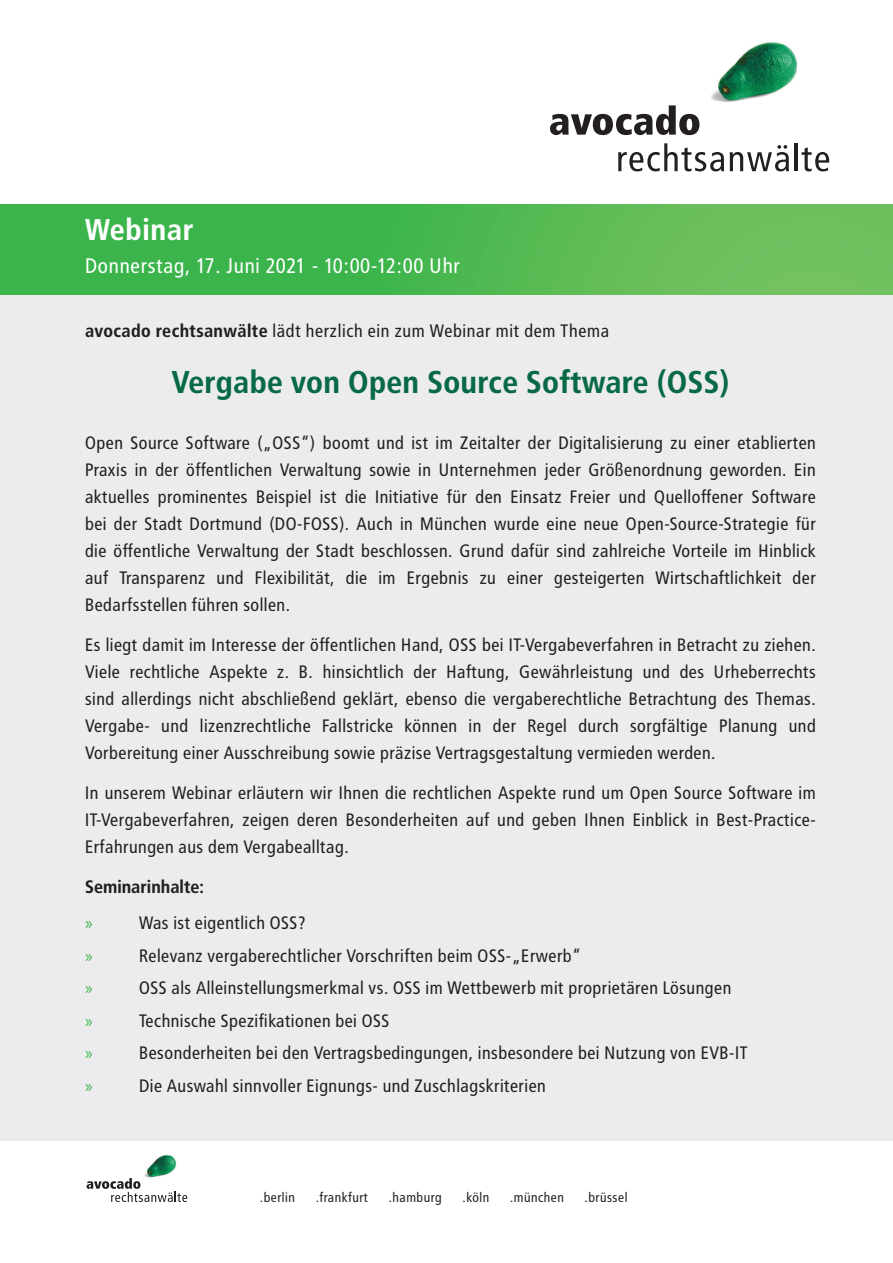
<style>
.page{position:relative;width:893px;height:1263px;background:#fff}
.page>*{position:absolute;margin:0;border:0;box-sizing:border-box;transform-origin:0 0}
.t1{font:700 31.5px "Avocado";letter-spacing:-.01em;color:#076a44}
.t2{font:700 30px "Avocado";color:#fff}
.t3{font:21px "Avocado";color:#fff}
.t4{font:18px/27px "Avocado";letter-spacing:-.01em;color:#231f20;text-align:justify}
.t5{font:700 18px "Avocado";letter-spacing:-.02em;color:#231f20}
.t6{font:18px "Myriad Pro";color:#3ab54a}
.t7{font:13.5px "Avocado";color:#231f20}
.s1{font-weight:700}
</style>
<div class="page">
<svg style="left:0;top:204px;width:893px;height:92px;background:#51b954"></svg>
<div style="left:0;top:296px;width:893px;height:845px;background:#ececee"></div>
<img style="left:144px;top:1155px;width:33px;height:23px">
<svg style="left:87px;top:1178px;width:100px;height:24px"></svg>
<img style="left:711px;top:42px;width:87px;height:60px">
<svg style="left:550px;top:105px;width:149px;height:30px"></svg>
<svg style="left:618px;top:143px;width:106px;height:28px"></svg>
<svg style="left:730px;top:145px;width:59px;height:26px"></svg>
<hr style="left:795px;top:143px;width:3px;height:28px;background:#231f20">
<svg style="left:802px;top:147px;width:27px;height:24px"></svg>
<h2 class="t2" style="left:85px;top:212px;width:110px">Webinar</h2>
<p class="t3" style="left:85px;top:254px;width:377px">Donnerstag, 17. Juni 2021 - 10:00-12:00 Uhr</p>
<p class="t4" style="left:85px;top:317px;width:526px"><span class="s1">avocado rechtsanwälte</span> lädt herzlich ein zum Webinar mit dem Thema</p>
<h1 class="t1" style="left:172px;top:363px;width:560px">Vergabe von Open Source Software (OSS)</h1>
<p class="t4" style="left:85px;top:430px;width:733px">Open Source Software („OSS“) boomt und ist im Zeitalter der Digitalisierung zu einer etablierten Praxis in der öffentlichen Verwaltung sowie in Unternehmen jeder Größenordnung geworden. Ein aktuelles prominentes Beispiel ist die Initiative für den Einsatz Freier und Quelloffener Software bei der Stadt Dortmund (DO-FOSS). Auch in München wurde eine neue Open-Source-Strategie für die öffentliche Verwaltung der Stadt beschlossen. Grund dafür sind zahlreiche Vorteile im Hinblick auf Transparenz und Flexibilität, die im Ergebnis zu einer gesteigerten Wirtschaftlichkeit der Bedarfsstellen führen sollen.</p>
<p class="t4" style="left:85px;top:631px;width:733px">Es liegt damit im Interesse der öffentlichen Hand, OSS bei IT-Vergabeverfahren in Betracht zu ziehen.<br>Viele rechtliche Aspekte z. B. hinsichtlich der Haftung, Gewährleistung und des Urheberrechts sind allerdings nicht abschließend geklärt, ebenso die vergaberechtliche Betrachtung des Themas.<br>Vergabe- und lizenzrechtliche Fallstricke können in der Regel durch sorgfältige Planung und Vorbereitung einer Ausschreibung sowie präzise Vertragsgestaltung vermieden werden.</p>
<p class="t4" style="left:85px;top:779px;width:733px">In unserem Webinar erläutern wir Ihnen die rechtlichen Aspekte rund um Open Source Software im IT-Vergabeverfahren, zeigen deren Besonderheiten auf und geben Ihnen Einblick in Best-Practice-Erfahrungen aus dem Vergabealltag.</p>
<p class="t5" style="left:85px;top:876px;width:121px">Seminarinhalte:</p>
<p class="t6" style="left:85px;top:912px;width:9px">»</p>
<p class="t4" style="left:139px;top:910px;width:169px">Was ist eigentlich OSS?</p>
<p class="t6" style="left:85px;top:945px;width:9px">»</p>
<p class="t4" style="left:139px;top:942px;width:444px">Relevanz vergaberechtlicher Vorschriften beim OSS-„Erwerb“</p>
<p class="t6" style="left:85px;top:977px;width:9px">»</p>
<p class="t4" style="left:139px;top:975px;width:594px">OSS als Alleinstellungsmerkmal vs. OSS im Wettbewerb mit proprietären Lösungen</p>
<p class="t6" style="left:85px;top:1010px;width:9px">»</p>
<p class="t4" style="left:139px;top:1007px;width:253px">Technische Spezifikationen bei OSS</p>
<p class="t6" style="left:85px;top:1042px;width:9px">»</p>
<p class="t4" style="left:139px;top:1040px;width:611px">Besonderheiten bei den Vertragsbedingungen, insbesondere bei Nutzung von EVB-IT</p>
<p class="t6" style="left:85px;top:1075px;width:9px">»</p>
<p class="t4" style="left:139px;top:1072px;width:409px">Die Auswahl sinnvoller Eignungs- und Zuschlagskriterien</p>
<p class="t7" style="left:260px;top:1189px;width:37px">.berlin</p>
<p class="t7" style="left:316px;top:1189px;width:54px">.frankfurt</p>
<p class="t7" style="left:389px;top:1189px;width:55px">.hamburg</p>
<p class="t7" style="left:463px;top:1189px;width:29px">.köln</p>
<p class="t7" style="left:510px;top:1189px;width:56px">.münchen</p>
<p class="t7" style="left:585px;top:1189px;width:45px">.brüssel</p>
</div>
